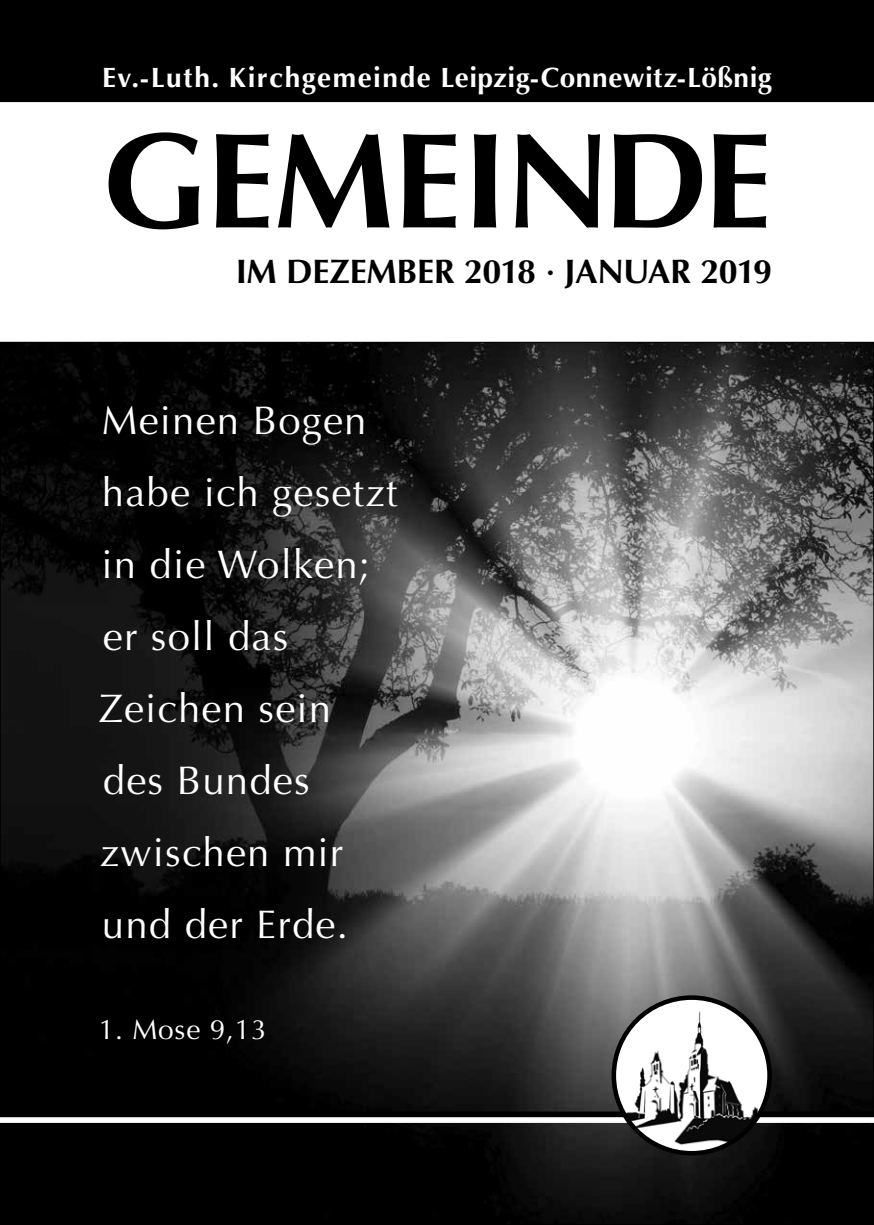
<style>
.page{position:relative;width:874px;height:1225px;background:#fff}
.page>*{position:absolute;margin:0;border:0;box-sizing:border-box;transform-origin:0 0}
.t1{font:700 136px "Optima";letter-spacing:-.015em;color:#000}
.t2{font:40px/72px "Optima";letter-spacing:.03em;color:#fff}
.t3{font:700 34px "Optima";letter-spacing:-.015em;color:#000}
.t4{font:700 28px "Optima";letter-spacing:.02em;color:#fff}
.t5{font:28px "Optima";letter-spacing:.03em;color:#fff}
</style>
<div class="page">
<div style="left:1px;top:1px;width:871px;height:100px;background:#000"></div>
<div style="left:0;top:0;width:873px;height:102px;border:1px solid #000"></div>
<img style="left:2px;top:344px;width:869px;height:879px">
<div style="left:0;top:1111px;width:873px;height:6px;background:#000"></div>
<div style="left:0;top:1117px;width:873px;height:6px;background:#fff"></div>
<svg style="left:613px;top:997px;width:156px;height:156px"></svg>
<img style="left:614px;top:1004px;width:143px;height:143px">
<div style="left:611px;top:995px;width:160px;height:160px;border:5px solid #000;border-radius:50%"></div>
<p class="t4" style="left:102px;top:61px;width:670px">Ev.-Luth. Kirchgemeinde Leipzig-Connewitz-Lößnig</p>
<h1 class="t1" style="left:102px;top:102px;width:671px">GEMEINDE</h1>
<p class="t3" style="left:235px;top:251px;width:538px">IM DEZEMBER 2018 · JANUAR 2019</p>
<p class="t2" style="left:98px;top:385px;width:300px">Meinen Bogen habe ich gesetzt in die Wolken; er soll das<br>Zeichen sein des Bundes zwischen mir und der Erde.</p>
<p class="t5" style="left:99px;top:1013px;width:169px">1. Mose 9,13</p>
</div>
